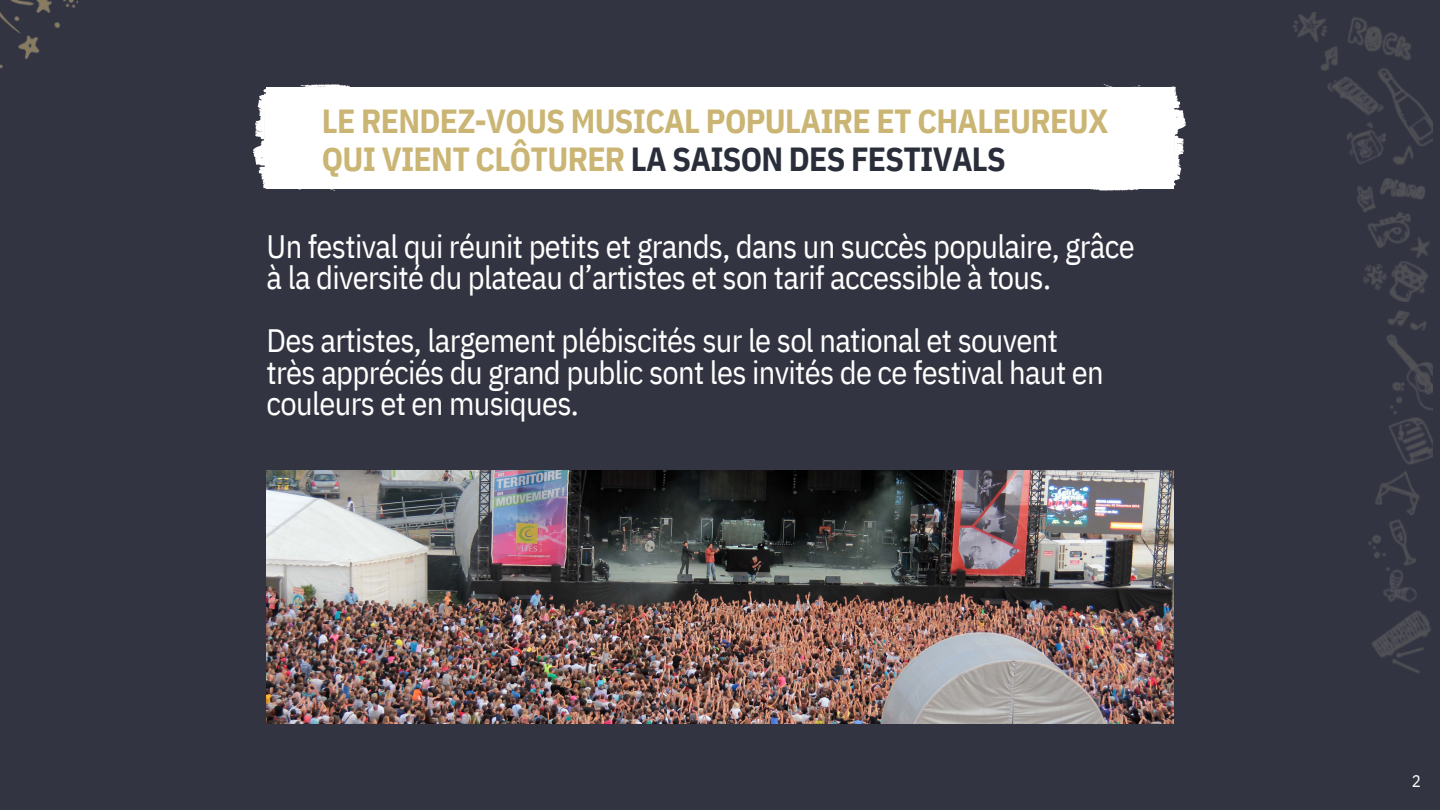
<style>
.page{position:relative;width:1440px;height:810px;background:#333441}
.page>*{position:absolute;margin:0;border:0;box-sizing:border-box;transform-origin:0 0}
.t1{font:700 33.4px/37.5px "IBM Plex Sans Cond";letter-spacing:-.02em;color:#cbb574}
.t2{font:32.4px/31.5px "IBM Plex Sans Cond";letter-spacing:-.02em;color:#fff}
.t3{font:16.9px "IBM Plex Sans Cond";color:#fff}
.s1{color:#292e3a}
</style>
<div class="page">
<img style="left:267px;top:471px;width:906px;height:252px">
<svg style="left:253px;top:84px;width:108px;height:107px"></svg>
<svg style="left:1078px;top:84px;width:108px;height:107px"></svg>
<div style="left:267px;top:87px;width:906px;height:101px;background:#fff"></div>
<img style="left:0;top:0;width:78px;height:69px">
<img style="left:1293px;top:12px;width:140px;height:661px">
<p class="t1" style="left:322px;top:102px;width:788px">LE RENDEZ-VOUS MUSICAL POPULAIRE ET CHALEUREUX<br>QUI VIENT CLÔTURER <span class="s1">LA SAISON DES FESTIVALS</span></p>
<p class="t2" style="left:267px;top:230px;width:870px">Un festival qui réunit petits et grands, dans un succès populaire, grâce à la diversité du plateau d’artistes et son tarif accessible à tous.</p>
<p class="t2" style="left:267px;top:325px;width:839px">Des artistes, largement plébiscités sur le sol national et souvent très appréciés du grand public sont les invités de ce festival haut en couleurs et en musiques.</p>
<p class="t3" style="left:1412px;top:770px;width:11px">2</p>
</div>
